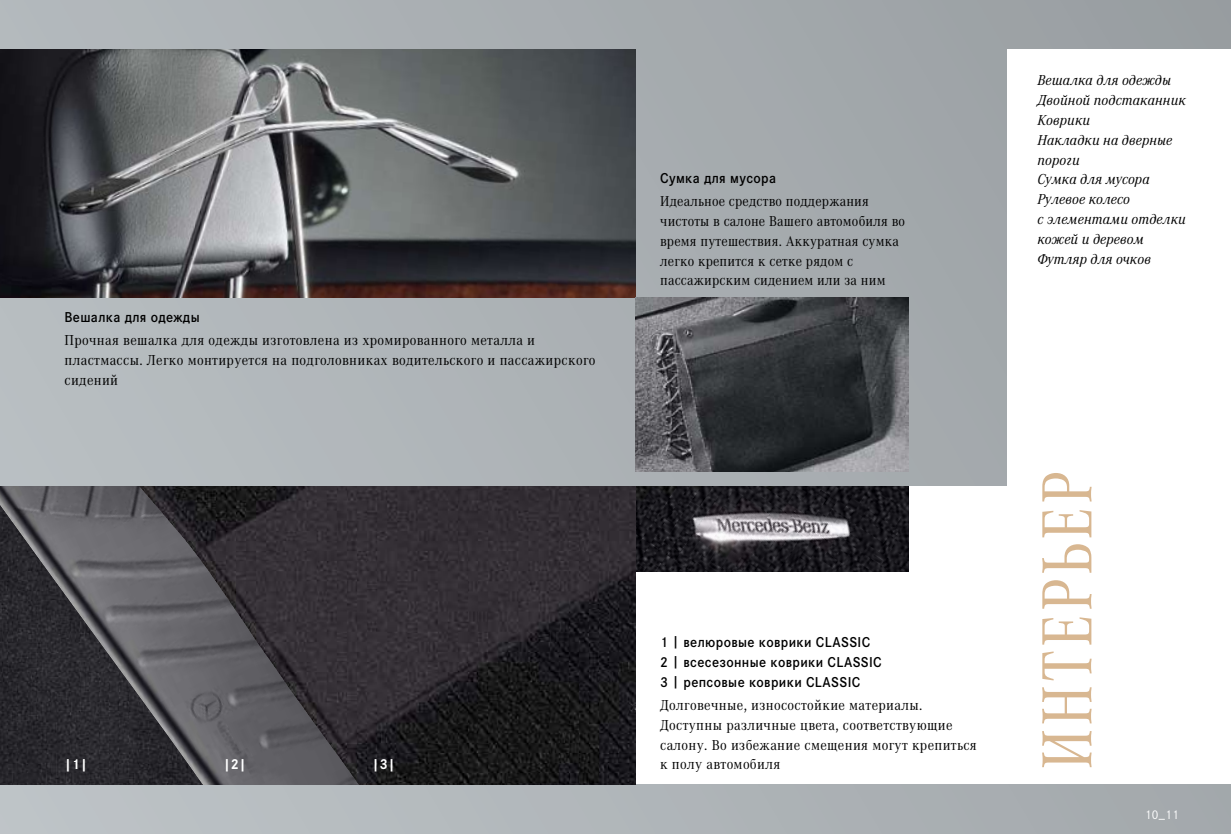
<style>
.page{position:relative;width:1231px;height:834px;background:#fff}
.page>*{position:absolute;margin:0;border:0;box-sizing:border-box;transform-origin:0 0}
.t1{font:73.5px "Corporate A Con";letter-spacing:.045em;color:#d8b791}
.t2{font:14.88px/19.8px "Corporate A";letter-spacing:.025em;color:#000;scale:.95 1}
.t3{font:14.88px/19.8px "Corporate A";letter-spacing:.025em;color:#000;scale:.93 1}
.t4{font:italic 14.88px/19.8px "Corporate A";letter-spacing:.01em;color:#000}
.t5{font:600 14.88px/19.8px "Corporate S";letter-spacing:.025em;color:#000;scale:.95 1}
.t6{font:700 14.88px "Corporate S";color:#fff;scale:.95 1}
.t7{font:13.12px "Corporate S";color:#fff;scale:.95 1}
</style>
<div class="page">
<div style="left:0;top:0;width:1230px;height:833px;background:linear-gradient(to right,#b8bdc1,#9ca1a5)"></div>
<img style="left:0;top:50px;width:635px;height:248px">
<div style="left:1007px;top:50px;width:223px;height:734px;background:#fff"></div>
<div style="left:0;top:486px;width:1230px;height:298px;background:#fff"></div>
<img style="left:635px;top:486px;width:273px;height:85px">
<img style="left:0;top:486px;width:109px;height:298px">
<img style="left:109px;top:486px;width:526px;height:298px">
<img style="left:635px;top:298px;width:273px;height:173px">
<p class="t5" style="left:64px;top:306px;width:144px">Вешалка для одежды</p>
<p class="t2" style="left:64px;top:330px;width:560px">Прочная вешалка для одежды изготовлена из хромированного металла и пластмассы. Легко монтируется на подголовниках водительского и пассажирского сидений</p>
<p class="t6" style="left:64px;top:751px;width:26px">|1|</p>
<p class="t6" style="left:223px;top:751px;width:26px">|2|</p>
<p class="t6" style="left:372px;top:751px;width:26px">|3|</p>
<p class="t5" style="left:660px;top:167px;width:123px">Сумка для мусора</p>
<p class="t3" style="left:660px;top:190px;width:265px">Идеальное средство поддержания чистоты в салоне Вашего автомобиля во время путешествия. Аккуратная сумка легко крепится к сетке рядом с пассажирским сидением или за ним</p>
<p class="t4" style="left:1037px;top:71px;width:150px">Вешалка для одежды<br>Двойной подстаканник<br>Коврики<br>Накладки на дверные пороги<br>Сумка для мусора<br>Рулевое колесо<br>с элементами отделки кожей и деревом<br>Футляр для очков</p>
<p class="t5" style="left:660px;top:631px;width:235px">1 | велюровые коврики CLASSIC<br>2 | всесезонные коврики CLASSIC<br>3 | репсовые коврики CLASSIC</p>
<p class="t2" style="left:660px;top:694px;width:335px">Долговечные, износостойкие материалы.<br>Доступны различные цвета, соответствующие салону. Во избежание смещения могут крепиться к полу автомобиля</p>
<h1 class="t1" style="left:1016px;top:769px;width:300px;rotate:-90deg">интерьер</h1>
<p class="t7" style="left:1144px;top:805px;width:37px">10_11</p>
</div>
